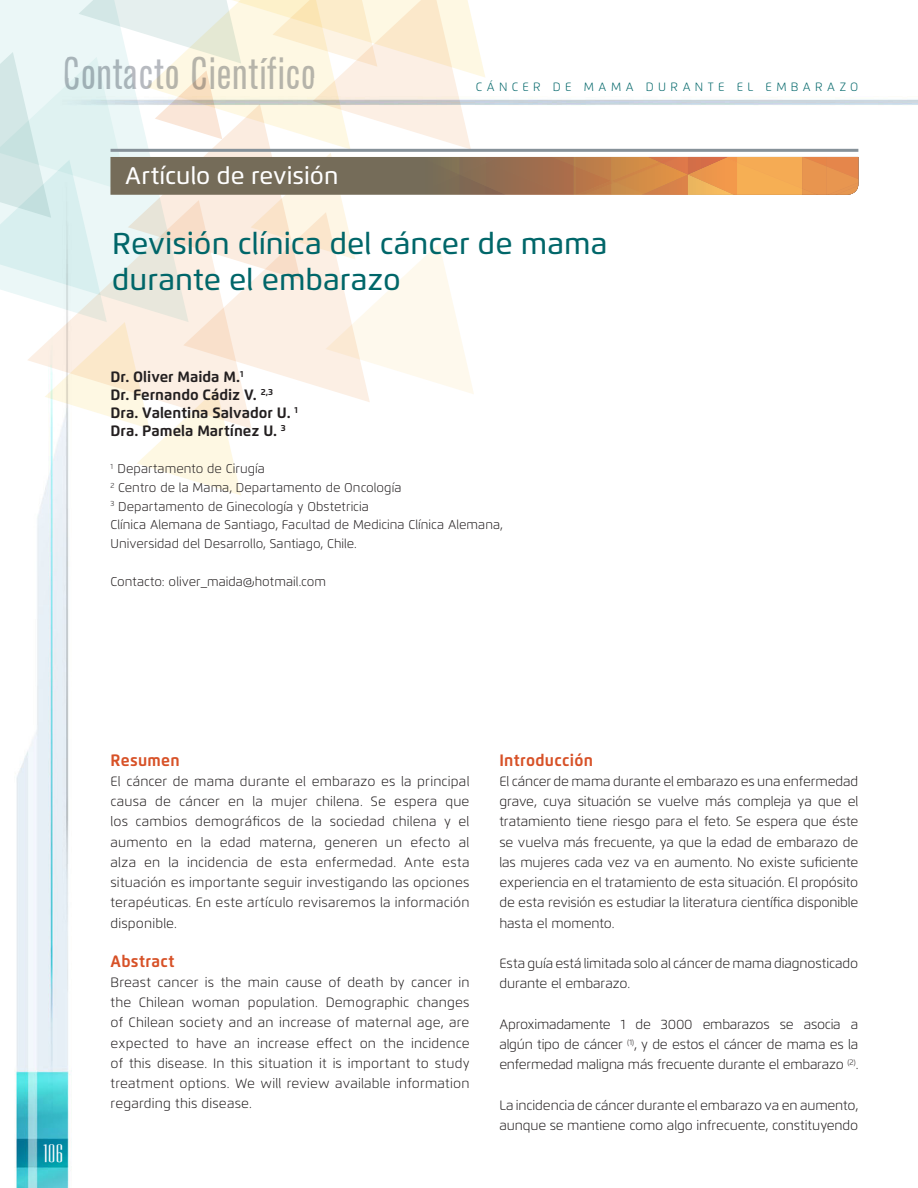
<style>
.page{position:relative;width:918px;height:1188px;background:#fff}
.page>*{position:absolute;margin:0;border:0;box-sizing:border-box;transform-origin:0 0}
.t1{font:45px "Akzent Cond";letter-spacing:.04em;color:#b7bac0;scale:.9 1}
.TITULOS_2016{font:500 30px "Flexo";color:#006669}
.Titulo_HUINCHA{font:500 24px "Flexo";color:#fff}
.t2{font:21px "Ultra Condensed Sans Serif";color:#fff}
.SUBTITULO_FLEXO{font:700 16.5px "Flexo";letter-spacing:.02em;color:#d75127;scale:.95 1}
.AUTORES_2016{font:700 15px "Flexo";color:#231f20}
.TEXTO_GENERAL_FLEXO{font:300 13.5px/20.2px "Flexo";letter-spacing:-.01em;color:#231f20;text-align:justify}
.DATOS_AUTORES{font:300 12.75px "Flexo";color:#231f20}
.t3{font:300 12px "Flexo";letter-spacing:.36em;color:#006669}
</style>
<div class="page">
<img style="left:15px;top:99px;width:903px;height:1089px">
<svg style="left:0;top:0;width:858px;height:496px"></svg>
<hr style="left:111px;top:149px;width:747px;height:3px;background:#869199">
<h1 class="t1" style="left:64px;top:49px;width:281px">Contacto Científico</h1>
<p class="Titulo_HUINCHA" style="left:125px;top:161px;width:215px">Artículo de revisión</p>
<p class="t3" style="left:476px;top:80px;width:384px">CÁNCER DE MAMA DURANTE EL EMBARAZO</p>
<p class="TITULOS_2016" style="left:112px;top:226px;width:497px">Revisión clínica del cáncer de mama</p>
<p class="TITULOS_2016" style="left:112px;top:262px;width:290px">durante el embarazo</p>
<p class="AUTORES_2016" style="left:111px;top:368px;width:134px">Dr. Oliver Maida M.<sup>1</sup></p>
<p class="AUTORES_2016" style="left:111px;top:386px;width:164px">Dr. Fernando Cádiz V. <sup>2,3</sup></p>
<p class="AUTORES_2016" style="left:111px;top:404px;width:189px">Dra. Valentina Salvador U. <sup>1</sup></p>
<p class="AUTORES_2016" style="left:111px;top:422px;width:177px">Dra. Pamela Martínez U. <sup>3</sup></p>
<p class="DATOS_AUTORES" style="left:111px;top:461px;width:156px"><sup>1</sup> Departamento de Cirugía</p>
<p class="DATOS_AUTORES" style="left:111px;top:480px;width:292px"><sup>2</sup> Centro de la Mama, Departamento de Oncología</p>
<p class="DATOS_AUTORES" style="left:111px;top:499px;width:260px"><sup>3</sup> Departamento de Ginecología y Obstetricia</p>
<p class="DATOS_AUTORES" style="left:111px;top:517px;width:394px">Clínica Alemana de Santiago, Facultad de Medicina Clínica Alemana,</p>
<p class="DATOS_AUTORES" style="left:111px;top:536px;width:248px">Universidad del Desarrollo, Santiago, Chile.</p>
<p class="DATOS_AUTORES" style="left:111px;top:574px;width:217px">Contacto: oliver_maida@hotmail.com</p>
<h3 class="t2" style="left:42px;top:1140px;width:22px">106</h3>
<p class="SUBTITULO_FLEXO" style="left:111px;top:750px;width:74px">Resumen</p>
<p class="TEXTO_GENERAL_FLEXO" style="left:111px;top:771px;width:361px">El cáncer de mama durante el embarazo es la principal causa de cáncer en la mujer chilena. Se espera que los cambios demográficos de la sociedad chilena y el aumento en la edad materna, generen un efecto al alza en la incidencia de esta enfermedad. Ante esta situación es importante seguir investigando las opciones terapéuticas. En este artículo revisaremos la información disponible.</p>
<p class="SUBTITULO_FLEXO" style="left:111px;top:951px;width:69px">Abstract</p>
<p class="TEXTO_GENERAL_FLEXO" style="left:111px;top:972px;width:361px">Breast cancer is the main cause of death by cancer in the Chilean woman population. Demographic changes of Chilean society and an increase of maternal age, are expected to have an increase effect on the incidence of this disease. In this situation it is important to study treatment options. We will review available information regarding this disease.</p>
<p class="SUBTITULO_FLEXO" style="left:499px;top:750px;width:100px">Introducción</p>
<p class="TEXTO_GENERAL_FLEXO" style="left:499px;top:771px;width:361px">El cáncer de mama durante el embarazo es una enfermedad grave, cuya situación se vuelve más compleja ya que el tratamiento tiene riesgo para el feto. Se espera que éste se vuelva más frecuente, ya que la edad de embarazo de las mujeres cada vez va en aumento. No existe suficiente experiencia en el tratamiento de esta situación. El propósito de esta revisión es estudiar la literatura científica disponible hasta el momento.</p>
<p class="TEXTO_GENERAL_FLEXO" style="left:499px;top:953px;width:360px">Esta guía está limitada solo al cáncer de mama diagnosticado durante el embarazo.</p>
<p class="TEXTO_GENERAL_FLEXO" style="left:499px;top:1014px;width:361px">Aproximadamente 1 de 3000 embarazos se asocia a algún tipo de cáncer <sup>(1)</sup>, y de estos el cáncer de mama es la enfermedad maligna más frecuente durante el embarazo <sup>(2)</sup>.</p>
<p class="TEXTO_GENERAL_FLEXO" style="left:499px;top:1095px;width:360px">La incidencia de cáncer durante el embarazo va en aumento, aunque se mantiene como algo infrecuente, constituyendo</p>
</div>
